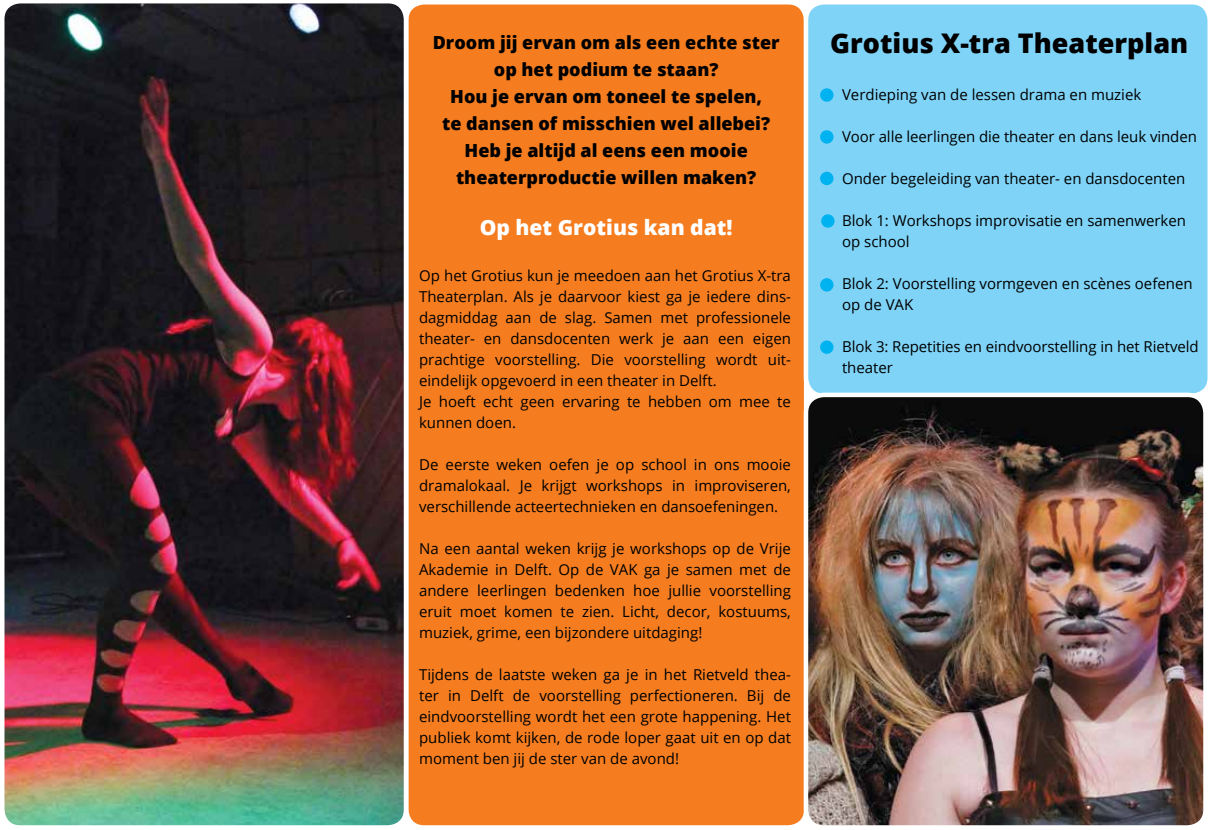
<style>
.page{position:relative;width:1212px;height:830px;background:#fff}
.page>*{position:absolute;margin:0;border:0;box-sizing:border-box;transform-origin:0 0}
.t1{font:800 27px "Open Sans";color:#000}
.t2{font:800 21px "Open Sans";color:#fff}
.t3{font:800 18px/27px "Open Sans";color:#000;text-align:center}
.t4{font:15px/21px "Open Sans";color:#000}
</style>
<div class="page">
<div style="left:406px;top:2px;width:400px;height:825px;background:#f57d20;border-radius:18px"></div>
<div style="left:806px;top:2px;width:404px;height:393px;background:#7ed3f7;border-radius:18px"></div>
<div style="left:804px;top:0;width:408px;height:398px;border:4px solid #fff;border-radius:18px"></div>
<div style="left:820px;top:88px;width:13px;height:14px;background:#00b3f0;border-radius:50%"></div>
<div style="left:820px;top:172px;width:13px;height:13px;background:#00b3f0;border-radius:50%"></div>
<div style="left:820px;top:278px;width:13px;height:13px;background:#00b3f0;border-radius:50%"></div>
<div style="left:821px;top:214px;width:13px;height:13px;background:#00b3f0;border-radius:50%"></div>
<img style="left:4px;top:3px;width:404px;height:823px">
<div style="left:820px;top:130px;width:13px;height:13px;background:#00b3f0;border-radius:50%"></div>
<div style="left:820px;top:340px;width:13px;height:14px;background:#00b3f0;border-radius:50%"></div>
<img style="left:809px;top:394px;width:396px;height:430px">
<div style="left:804px;top:392px;width:404px;height:437px;border:4px solid #fff;border-radius:18px"></div>
<p class="t3" style="left:433px;top:28px;width:348px">Droom jij ervan om als een echte ster</p>
<h1 class="t1" style="left:830px;top:22px;width:359px">Grotius X-tra Theaterplan</h1>
<p class="t3" style="left:442px;top:55px;width:330px">op het podium te staan?<br>Hou je ervan om toneel te spelen, te dansen of misschien wel allebei?<br>Heb je altijd al eens een mooie theaterproductie willen maken?</p>
<h2 class="t2" style="left:480px;top:211px;width:254px">Op het Grotius kan dat!</h2>
<p class="t4" style="left:419px;top:264px;width:373px">Op het Grotius kun je meedoen aan het Grotius X-tra Theaterplan. Als je daarvoor kiest ga je iedere dins&shy;dagmiddag aan de slag. Samen met professionele theater- en dansdocenten werk je aan een eigen prachtige voorstelling. Die voorstelling wordt uit&shy;eindelijk opgevoerd in een theater in Delft.<br>Je hoeft echt geen ervaring te hebben om mee te kunnen doen.</p>
<p class="t4" style="left:419px;top:453px;width:373px;text-align:justify">De eerste weken oefen je op school in ons mooie dramalokaal. Je krijgt workshops in improviseren, verschillende acteertechnieken en dansoefeningen.</p>
<p class="t4" style="left:419px;top:537px;width:373px;text-align:justify">Na een aantal weken krijg je workshops op de Vrije Akademie in Delft. Op de VAK ga je samen met de andere leerlingen bedenken hoe jullie voorstelling eruit moet komen te zien. Licht, decor, kostuums, muziek, grime, een bijzondere uitdaging!</p>
<p class="t4" style="left:419px;top:663px;width:373px;text-align:justify">Tijdens de laatste weken ga je in het Rietveld thea&shy;ter in Delft de voorstelling perfectioneren. Bij de eindvoorstelling wordt het een grote happening. Het publiek komt kijken, de rode loper gaat uit en op dat moment ben jij de ster van de avond!</p>
<p class="t4" style="left:842px;top:83px;width:301px">Verdieping van de lessen drama en muziek</p>
<p class="t4" style="left:842px;top:125px;width:356px">Voor alle leerlingen die theater en dans leuk vinden</p>
<p class="t4" style="left:842px;top:167px;width:345px">Onder begeleiding van theater- en dansdocenten</p>
<p class="t4" style="left:842px;top:209px;width:346px">Blok 1: Workshops improvisatie en samenwerken op school</p>
<p class="t4" style="left:842px;top:272px;width:352px">Blok 2: Voorstelling vormgeven en scènes oefenen op de VAK</p>
<p class="t4" style="left:842px;top:335px;width:358px">Blok 3: Repetities en eindvoorstelling in het Rietveld theater</p>
</div>
